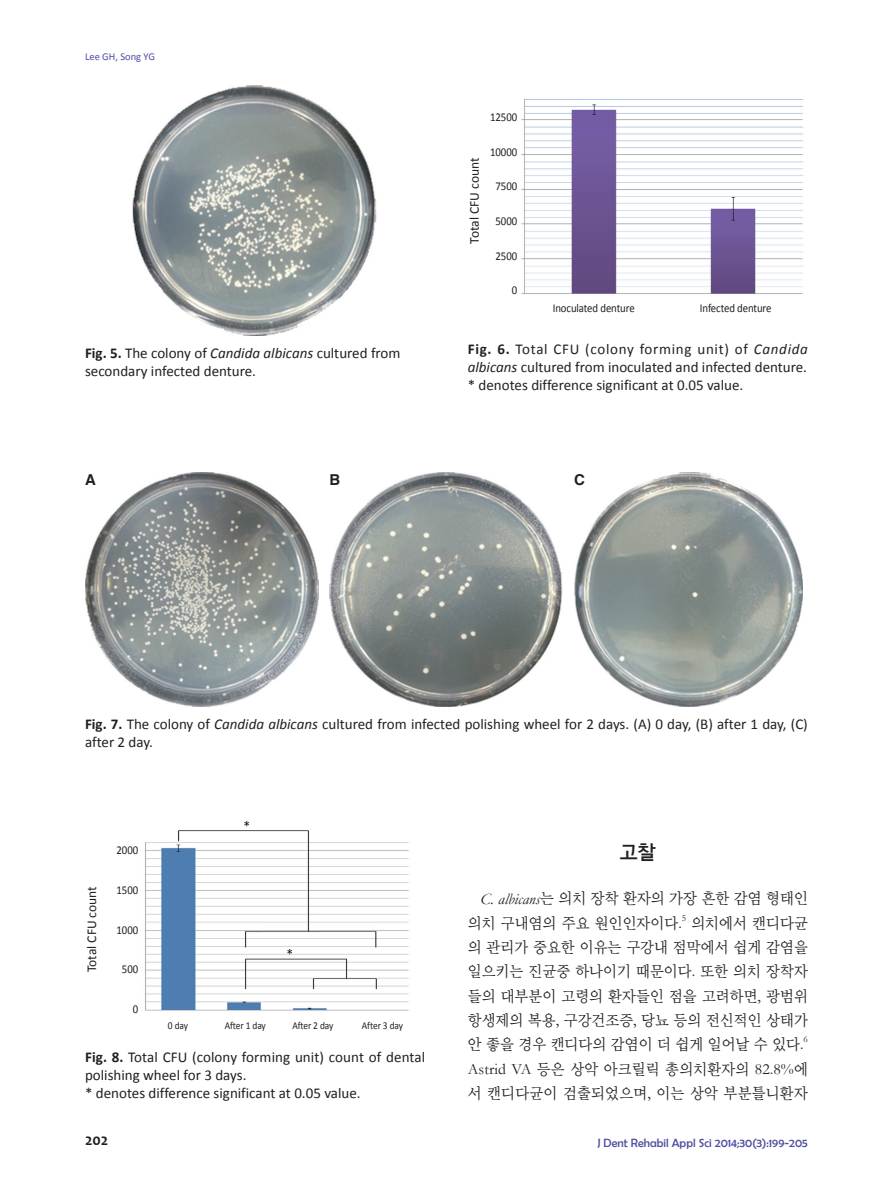
<style>
.page{position:relative;width:893px;height:1191px;background:#fff}
.page>*{position:absolute;margin:0;border:0;box-sizing:border-box;transform-origin:0 0}
.t1{font:19.5px "Bareun Dotum OTF 2";color:#231f20}
.t2{font:700 16.5px "Candara";color:#231f20;scale:.95 1}
.t3{font:15.75px/24.3px "Bareun Batang L";color:#231f20;scale:.96 1}
.t4{font:15px/18px "Calibri";color:#231f20}
.t5{font:700 15px "Helvetica";color:#231f20}
.t6{font:13.5px "Calibri";color:#231f20}
.t7{font:12px "Calibri";letter-spacing:-.01em;color:#231f20;scale:.9 1}
.t8{font:12px "Berlin Sans FB";color:#504fa1}
.t9{font:10.5px "Calibri";letter-spacing:-.01em;color:#231f20;scale:.9 1}
.t10{font:10.5px "Calibri";color:#504fa1}
.t11{font:9.15px "Garamond";color:#231f20}
.s1{font-weight:700}
.s2{font-style:italic}
.s3{font-family:"Garamond";font-style:italic}
.s4{font-family:"Garamond"}
</style>
<div class="page">
<img style="left:85px;top:472px;width:234px;height:234px">
<img style="left:330px;top:472px;width:233px;height:234px">
<img style="left:574px;top:472px;width:229px;height:234px">
<img style="left:132px;top:85px;width:245px;height:250px">
<img style="left:521px;top:98px;width:282px;height:196px">
<img style="left:145px;top:830px;width:264px;height:181px">
<svg style="left:288px;top:948px;width:4px;height:6px"></svg>
<p class="t10" style="left:85px;top:50px;width:71px">Lee GH, Song YG</p>
<p class="t6" style="left:466px;top:244px;width:87px;rotate:-90deg">Total CFU count</p>
<p class="t7" style="left:490px;top:110px;width:31px">12500</p>
<p class="t7" style="left:490px;top:144px;width:31px">10000</p>
<p class="t7" style="left:496px;top:179px;width:25px">7500</p>
<p class="t7" style="left:496px;top:213px;width:25px">5000</p>
<p class="t7" style="left:496px;top:248px;width:25px">2500</p>
<p class="t7" style="left:512px;top:282px;width:8px">0</p>
<p class="t7" style="left:553px;top:301px;width:93px">Inoculated denture</p>
<p class="t7" style="left:700px;top:301px;width:81px">Infected denture</p>
<p class="t4" style="left:85px;top:344px;width:317px"><span class="s1">Fig. 5.</span> The colony of <span class="s2">Candida albicans</span> cultured from secondary infected denture.</p>
<p class="t4" style="left:468px;top:339px;width:342px;text-align:justify"><span class="s1">Fig. 6.</span> Total CFU (colony forming unit) of <span class="s2">Candida albicans</span> cultured from inoculated and infected denture. * denotes difference significant at 0.05 value.</p>
<p class="t5" style="left:85px;top:470px;width:12px">A</p>
<p class="t5" style="left:330px;top:470px;width:12px">B</p>
<p class="t5" style="left:574px;top:470px;width:12px">C</p>
<p class="t4" style="left:85px;top:714px;width:724px"><span class="s1">Fig. 7.</span> The colony of <span class="s2">Candida albicans</span> cultured from infected polishing wheel for 2 days. (A) 0 day, (B) after 1 day, (C) after 2 day.</p>
<p class="t6" style="left:83px;top:972px;width:87px;rotate:-90deg">Total CFU count</p>
<p class="t7" style="left:117px;top:842px;width:25px">2000</p>
<p class="t7" style="left:117px;top:882px;width:25px">1500</p>
<p class="t7" style="left:117px;top:922px;width:25px">1000</p>
<p class="t7" style="left:122px;top:962px;width:20px">500</p>
<p class="t7" style="left:133px;top:1001px;width:8px">0</p>
<p class="t9" style="left:168px;top:1019px;width:24px">0 day</p>
<p class="t9" style="left:225px;top:1019px;width:47px">After 1 day</p>
<p class="t9" style="left:292px;top:1019px;width:47px">After 2 day</p>
<p class="t9" style="left:362px;top:1019px;width:47px">After 3 day</p>
<p class="t4" style="left:85px;top:1047px;width:342px"><span class="s1">Fig. 8.</span> Total CFU (colony forming unit) count of dental polishing wheel for 3 days.<br>* denotes difference significant at 0.05 value.</p>
<h1 class="t1" style="left:620px;top:842px;width:37px">고찰</h1>
<p class="t3" style="left:468px;top:886px;width:356px;text-indent:13px"><span class="s3">C. albicans</span>는 의치 장착 환자의 가장 흔한 감염 형태인 의치 구내염의 주요 원인인자이다<span class="s4">.</span></p>
<p class="t11" style="left:682px;top:911px;width:6px">5</p>
<p class="t3" style="left:468px;top:911px;width:356px;text-align:justify;text-indent:224px">의치에서 캔디다균 의 관리가 중요한 이유는 구강내 점막에서 쉽게 감염을 일으키는 진균중 하나이기 때문이다<span class="s4">.</span> 또한 의치 장착자 들의 대부분이 고령의 환자들인 점을 고려하면<span class="s4">,</span> 광범위 항생제의 복용<span class="s4">,</span> 구강건조증<span class="s4">,</span> 당뇨 등의 전신적인 상태가 안 좋을 경우 캔디다의 감염이 더 쉽게 일어날 수 있다<span class="s4">.</span></p>
<p class="t11" style="left:804px;top:1033px;width:6px">6</p>
<p class="t3" style="left:468px;top:1056px;width:356px"><span class="s4">Astrid VA</span> 등은 상악 아크릴릭 총의치환자의 <span class="s4">82.8%</span>에 서 캔디다균이 검출되었으며<span class="s4">,</span> 이는 상악 부분틀니환자</p>
<p class="t2" style="left:85px;top:1130px;width:26px">202</p>
<p class="t8" style="left:597px;top:1135px;width:212px">J Dent Rehabil Appl Sci 2014;30(3):199-205</p>
</div>
